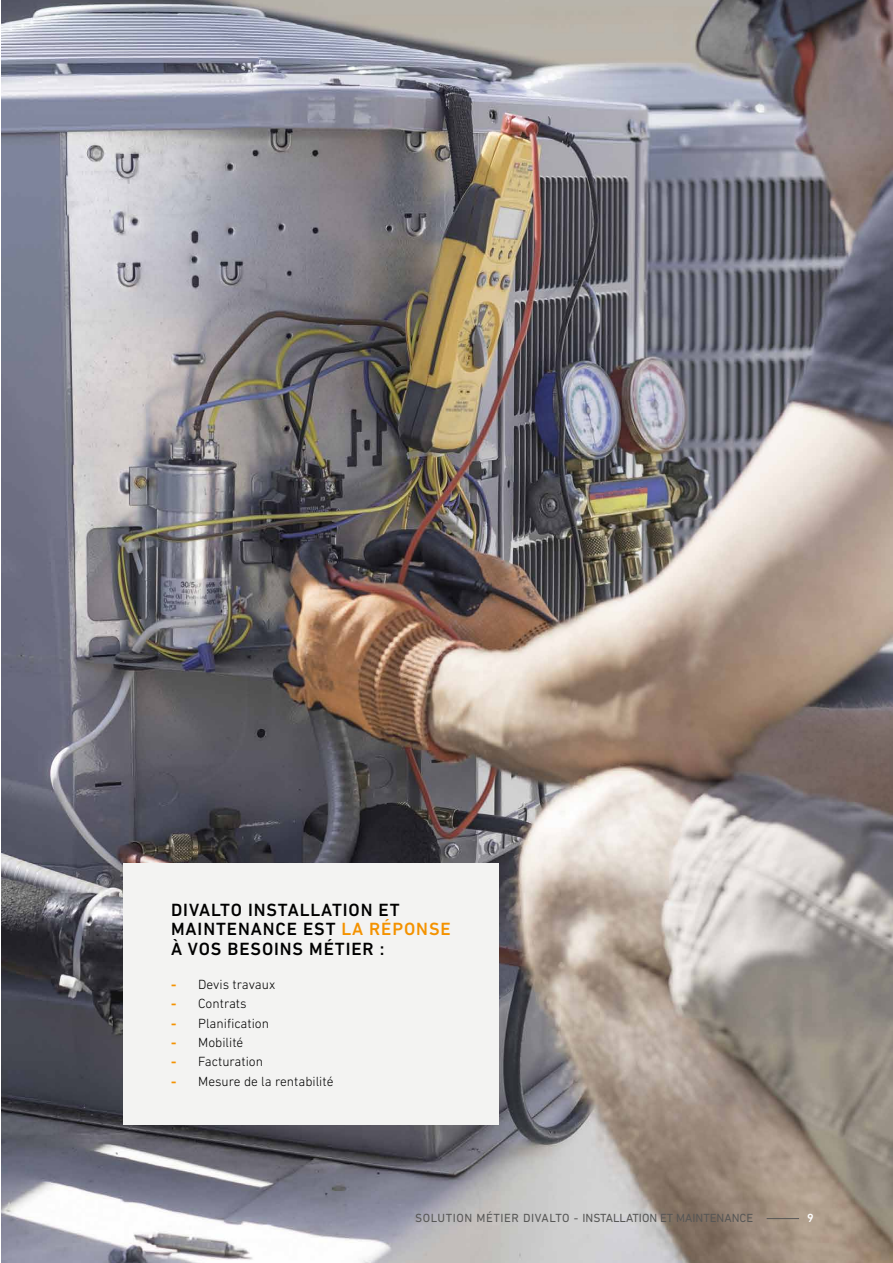
<style>
.page{position:relative;width:893px;height:1263px;background:#fff}
.page>*{position:absolute;margin:0;border:0;box-sizing:border-box;transform-origin:0 0}
.t1{font:500 18px/19.5px "DIN Next LT Pro";letter-spacing:.05em;color:#000}
.t2{font:300 13.5px "DIN Next LT Pro";color:#000}
.t3{font:12px "DIN Next LT Pro";color:#575756}
.t4{font:500 12px "DIN Next LT Pro";color:#fff}
.s1{color:#f39200}
.s2{font-weight:700;color:#f39200}
</style>
<div class="page">
<img style="left:1px;top:0;width:892px;height:1263px">
<hr style="left:767px;top:1218px;width:32px;height:1px;background:#575756">
<div style="left:123px;top:863px;width:376px;height:262px;background:#f3f3f2"></div>
<h1 class="t1" style="left:171px;top:900px;width:281px">DIVALTO INSTALLATION ET<br>MAINTENANCE EST <span class="s1">LA RÉPONSE<br></span>À VOS BESOINS MÉTIER :</h1>
<p class="t2" style="left:171px;top:976px;width:106px"><span class="s2">-</span> Devis travaux</p>
<p class="t2" style="left:171px;top:996px;width:77px"><span class="s2">-</span> Contrats</p>
<p class="t2" style="left:171px;top:1015px;width:99px"><span class="s2">-</span> Planification</p>
<p class="t2" style="left:171px;top:1035px;width:74px"><span class="s2">-</span> Mobilité</p>
<p class="t2" style="left:171px;top:1054px;width:94px"><span class="s2">-</span> Facturation</p>
<p class="t2" style="left:171px;top:1074px;width:164px"><span class="s2">-</span> Mesure de la rentabilité</p>
<p class="t3" style="left:415px;top:1211px;width:339px">SOLUTION MÉTIER DIVALTO - INSTALLATION ET MAINTENANCE</p>
<p class="t4" style="left:807px;top:1210px;width:8px">9</p>
</div>
